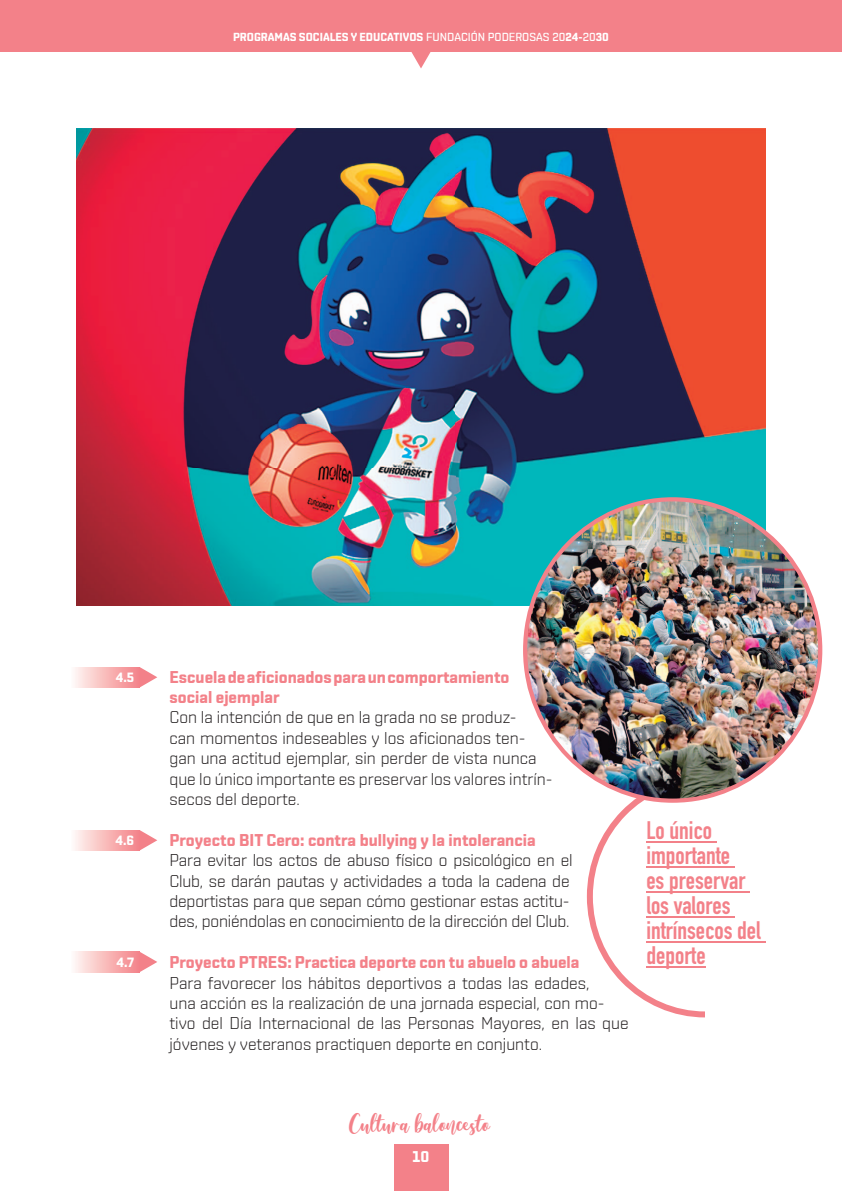
<style>
.page{position:relative;width:842px;height:1191px;background:#fff}
.page>*{position:absolute;margin:0;border:0;box-sizing:border-box;transform-origin:0 0}
.t1{font:700 25px/25px "DIN Condensed";color:#f38189}
.t2{font:22.8px "Amelya";color:#f38189}
.t3{font:300 17px/20.4px "Shentox";color:#231f20}
.t4{font:17px/20.4px "Shentox Regular 8";color:#f38189}
.t5{font:15.5px "Shentox Regular 8";color:#fff}
.t6{font:13.4px "Shentox Regular 8";color:#fff}
.t7{font:11.6px "Shentox Regular 8";color:#fff}
.s1{font-family:"Shentox Regular 2"}
</style>
<div class="page">
<div style="left:0;top:0;width:842px;height:51px;background:#f38189"></div>
<svg style="left:404px;top:51px;width:34px;height:17px"></svg>
<div style="left:394px;top:1144px;width:54px;height:47px;background:#f38189"></div>
<div style="left:70px;top:667px;width:69px;height:20px;background:linear-gradient(to right,#fffcf8,#f38287)"></div>
<svg style="left:140px;top:667px;width:17px;height:20px"></svg>
<div style="left:70px;top:830px;width:69px;height:21px;background:linear-gradient(to right,#fffcf8,#f38287)"></div>
<svg style="left:140px;top:830px;width:17px;height:20px"></svg>
<div style="left:70px;top:952px;width:69px;height:20px;background:linear-gradient(to right,#fffcf8,#f38287)"></div>
<svg style="left:140px;top:952px;width:17px;height:20px"></svg>
<img style="left:77px;top:128px;width:688px;height:477px">
<svg style="left:587px;top:803px;width:118px;height:214px"></svg>
<hr style="left:646px;top:841px;width:71px;height:2px;background:#f38189">
<hr style="left:646px;top:866px;width:89px;height:2px;background:#f38189">
<hr style="left:646px;top:891px;width:104px;height:2px;background:#f38189">
<hr style="left:646px;top:916px;width:89px;height:2px;background:#f38189">
<hr style="left:646px;top:941px;width:119px;height:2px;background:#f38189">
<hr style="left:646px;top:966px;width:60px;height:2px;background:#f38189">
<img style="left:523px;top:497px;width:299px;height:306px">
<p class="t7" style="left:233px;top:32px;width:377px">PROGRAMAS SOCIALES Y EDUCATIVOS <span class="s1">FUNDACIÓN PODEROSAS 20</span>24-<span class="s1">20</span>30</p>
<p class="t6" style="left:116px;top:672px;width:20px">4.5</p>
<p class="t6" style="left:115px;top:835px;width:20px">4.6</p>
<p class="t6" style="left:117px;top:956px;width:19px">4.7</p>
<p class="t4" style="left:170px;top:668px;width:342px">Escuela de aficionados para un comportamiento social ejemplar</p>
<p class="t3" style="left:170px;top:708px;width:385px">Con la intención de que en la grada no se produz-<br>can momentos indeseables y los aficionados ten&shy;gan una actitud ejemplar, sin perder de vista nunca que lo único importante es preservar los valores intrín&shy;secos del deporte.</p>
<p class="t4" style="left:170px;top:831px;width:368px">Proyecto BIT Cero: contra bullying y la intolerancia</p>
<p class="t3" style="left:170px;top:851px;width:405px">Para evitar los actos de abuso físico o psicológico en el Club, se darán pautas y actividades a toda la cadena de deportistas para que sepan cómo gestionar estas actitu&shy;des, poniéndolas en conocimiento de la dirección del Club.</p>
<p class="t4" style="left:170px;top:953px;width:412px">Proyecto PTRES: Practica deporte con tu abuelo o abuela</p>
<p class="t3" style="left:170px;top:974px;width:461px">Para favorecer los hábitos deportivos a todas las edades,<br>una acción es la realización de una jornada especial, con mo&shy;tivo del Día Internacional de las Personas Mayores, en las que jóvenes y veteranos practiquen deporte en conjunto.</p>
<h1 class="t1" style="left:646px;top:822px;width:116px">Lo único importante<br>es preservar los valores intrínsecos del deporte</h1>
<h2 class="t2" style="left:349px;top:1111px;width:142px">Cultura baloncesto</h2>
<p class="t5" style="left:413px;top:1149px;width:18px">10</p>
</div>
